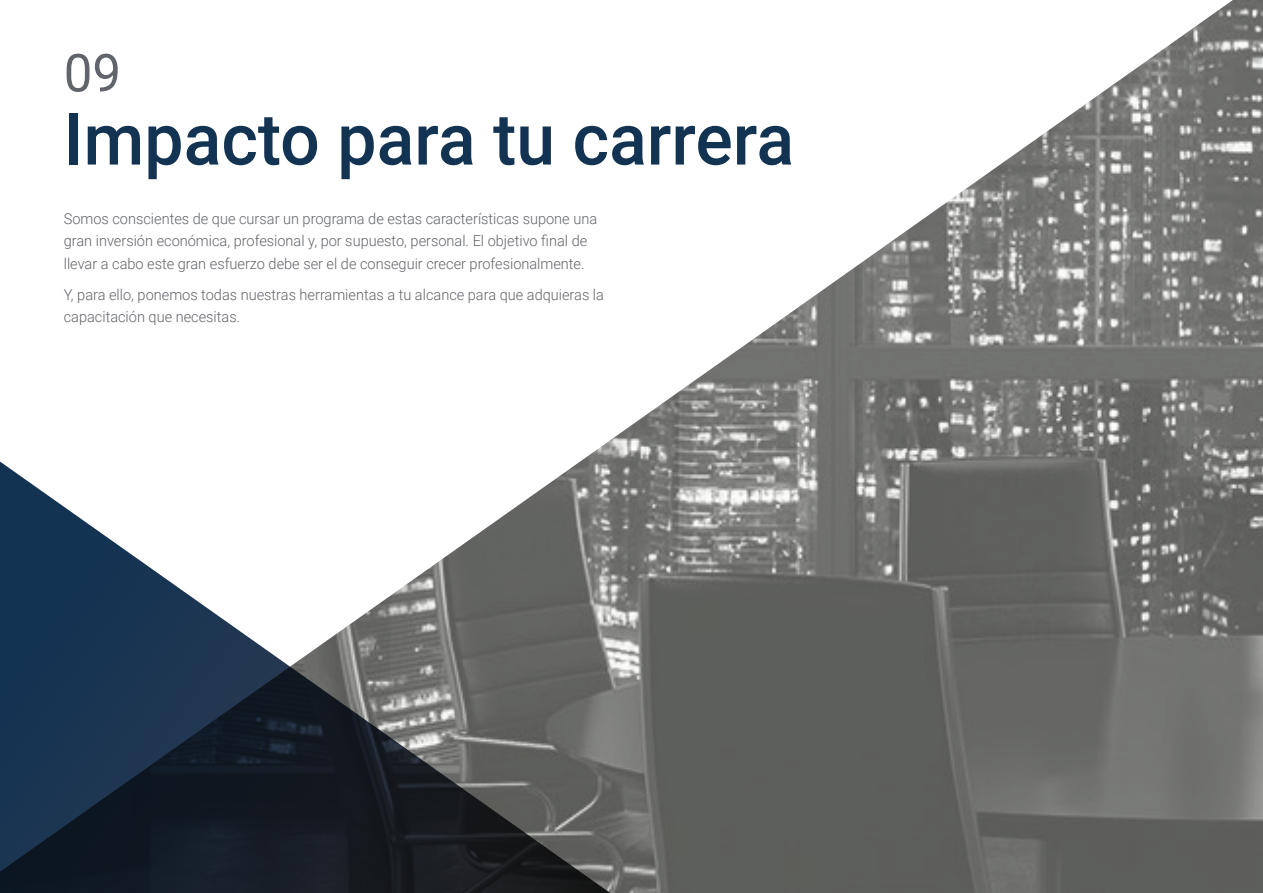
<style>
.page{position:relative;width:1263px;height:893px;background:#fff}
.page>*{position:absolute;margin:0;border:0;box-sizing:border-box;transform-origin:0 0}
.t1{font:500 72px "Roboto";color:#123352}
.t2{font:52.5px "Roboto";color:#61646a}
.t3{font:300 15px/22.5px "Roboto";color:#61646a}
</style>
<div class="page">
<img style="left:602px;top:0;width:661px;height:893px">
<svg style="left:0;top:446px;width:640px;height:447px"></svg>
<h2 class="t2" style="left:64px;top:36px;width:59px">09</h2>
<h1 class="t1" style="left:64px;top:89px;width:732px">Impacto para tu carrera</h1>
<p class="t3" style="left:64px;top:207px;width:535px">Somos conscientes de que cursar un programa de estas características supone una gran inversión económica, profesional y, por supuesto, personal. El objetivo final de llevar a cabo este gran esfuerzo debe ser el de conseguir crecer profesionalmente.</p>
<p class="t3" style="left:64px;top:283px;width:542px">Y, para ello, ponemos todas nuestras herramientas a tu alcance para que adquieras la capacitación que necesitas.</p>
</div>
